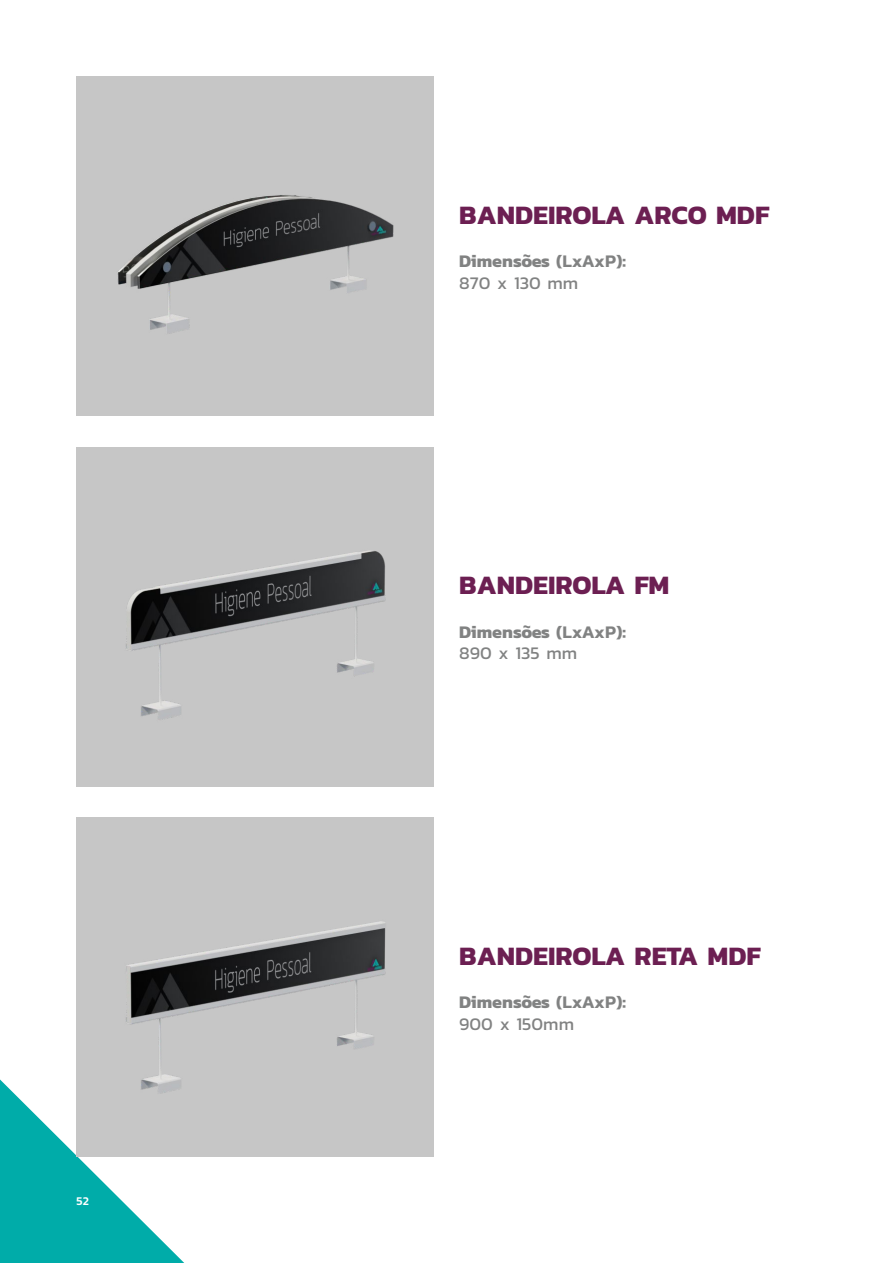
<style>
.page{position:relative;width:893px;height:1263px;background:#fff}
.page>*{position:absolute;margin:0;border:0;box-sizing:border-box;transform-origin:0 0}
.t1{font:700 27px "Kanit";color:#6c1f52}
.t2{font:700 18px/21.6px "Kanit";letter-spacing:-.01em;color:#818282}
.t3{font:500 12px "Kanit";color:#fff}
.s1{font-weight:600}
.s2{font-weight:400}
</style>
<div class="page">
<svg style="left:0;top:706px;width:431px;height:557px"></svg>
<img style="left:77px;top:447px;width:357px;height:339px">
<img style="left:77px;top:817px;width:357px;height:340px">
<img style="left:77px;top:77px;width:357px;height:339px">
<p class="t3" style="left:77px;top:1192px;width:14px">52</p>
<h1 class="t1" style="left:459px;top:194px;width:312px">BANDEIROLA ARCO MDF</h1>
<p class="t2" style="left:459px;top:250px;width:168px">Dimensões <span class="s1">(LxAxP)</span>:<br><span class="s2">870 x 130 mm</span></p>
<h1 class="t1" style="left:459px;top:564px;width:212px">BANDEIROLA FM</h1>
<p class="t2" style="left:459px;top:620px;width:168px">Dimensões <span class="s1">(LxAxP)</span>:<br><span class="s2">890 x 135 mm</span></p>
<h1 class="t1" style="left:459px;top:935px;width:303px">BANDEIROLA RETA MDF</h1>
<p class="t2" style="left:459px;top:990px;width:168px">Dimensões <span class="s1">(LxAxP)</span>:<br><span class="s2">900 x 150mm</span></p>
</div>
